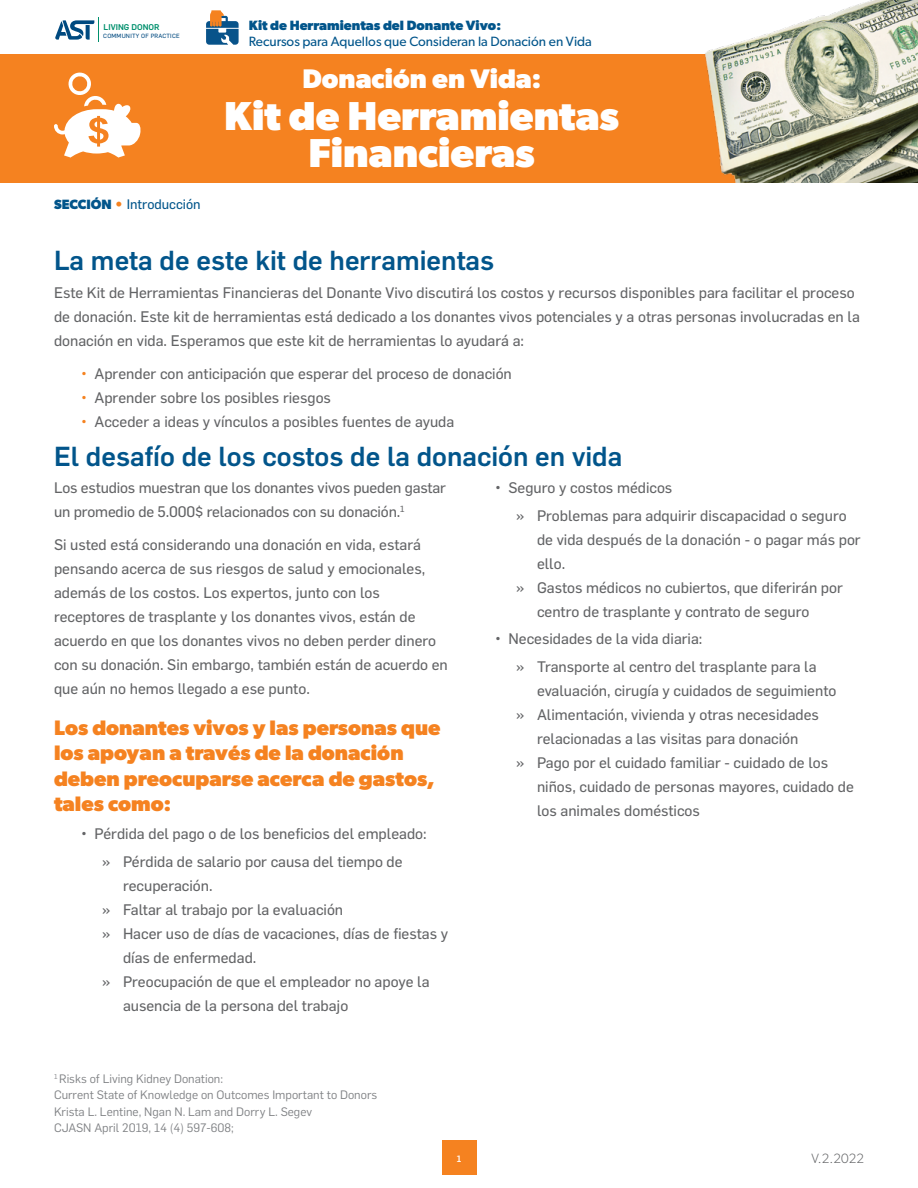
<style>
.page{position:relative;width:918px;height:1188px;background:#fff}
.page>*{position:absolute;margin:0;border:0;box-sizing:border-box;transform-origin:0 0}
.t1{font:700 40.5px/37.5px "Gibson";color:#fff;text-align:center}
.t2{font:500 27px "Flama";color:#02558b}
.t3{font:700 27px "Gibson";color:#fff}
.Subhead{font:700 21px/25.2px "Gibson";color:#f58220}
.Body{font:15px/24px "Flama Basic";color:#636466}
.Body_Bullets_2{font:15px/24px "Flama Basic";color:#636466}
.Body-Bullets{font:15px "Flama Basic";color:#636466}
.t4{font:13.5px "Gibson";color:#02558b}
.t5{font:700 13.5px "Gibson";color:#02558b}
.t6{font:13.5px "Flama Basic";color:#02558b}
.t7{font:300 13.5px "Gibson";color:#636466}
.References{font:12px "Flama";color:#808285}
.t8{font:500 9px "Flama";color:#fff}
.t9{font:500 8.25px "Flama";color:#00906d}
.t10{font:6px "Flama Basic";letter-spacing:.035em;color:#004a80}
.s1{font-family:"Gibson";font-weight:700}
.s2{font-family:"Gibson";font-weight:700;color:#f58220}
.s3{color:#f5821f}
</style>
<div class="page">
<div style="left:442px;top:1140px;width:34px;height:35px;background:#f58220"></div>
<div style="left:0;top:54px;width:918px;height:129px;background:#f58220"></div>
<svg style="left:206px;top:10px;width:33px;height:35px"></svg>
<svg style="left:55px;top:18px;width:44px;height:24px"></svg>
<svg style="left:54px;top:72px;width:87px;height:86px"></svg>
<img style="left:705px;top:0;width:213px;height:183px">
<p class="t9" style="left:104px;top:21px;width:57px">LIVING DONOR</p>
<p class="t10" style="left:103px;top:31px;width:78px">COMMUNITY OF PRACTICE</p>
<p class="t6" style="left:54px;top:195px;width:148px"><span class="s1">SECCIÓN</span> <span class="s2">•</span> Introducción</p>
<p class="t5" style="left:249px;top:17px;width:254px">Kit de Herramientas del Donante Vivo:</p>
<p class="t4" style="left:249px;top:33px;width:345px">Recursos para Aquellos que Consideran la Donación en Vida</p>
<h2 class="t3" style="left:302px;top:63px;width:240px">Donación en Vida:</h2>
<h1 class="t1" style="left:224px;top:96px;width:397px">Kit de Herramientas<br>Financieras</h1>
<p class="t2" style="left:54px;top:241px;width:442px">La meta de este kit de herramientas</p>
<p class="Body" style="left:54px;top:279px;width:807px">Este Kit de Herramientas Financieras del Donante Vivo discutirá los costos y recursos disponibles para facilitar el proceso de donación. Este kit de herramientas está dedicado a los donantes vivos potenciales y a otras personas involucradas en la donación en vida. Esperamos que este kit de herramientas lo ayudará a:</p>
<p class="Body-Bullets" style="left:81px;top:363px;width:432px"><span class="s3">•</span> Aprender con anticipación que esperar del proceso de donación</p>
<p class="Body-Bullets" style="left:81px;top:387px;width:252px"><span class="s3">•</span> Aprender sobre los posibles riesgos</p>
<p class="Body-Bullets" style="left:81px;top:411px;width:375px"><span class="s3">•</span> Acceder a ideas y vínculos a posibles fuentes de ayuda</p>
<p class="t2" style="left:54px;top:437px;width:570px">El desafío de los costos de la donación en vida</p>
<p class="Body" style="left:54px;top:475px;width:393px">Los estudios muestran que los donantes vivos pueden gastar un promedio de 5.000$ relacionados con su donación.<sup>1</sup></p>
<p class="Body" style="left:54px;top:532px;width:395px">Si usted está considerando una donación en vida, estará pensando acerca de sus riesgos de salud y emocionales, además de los costos. Los expertos, junto con los receptores de trasplante y los donantes vivos, están de acuerdo en que los donantes vivos no deben perder dinero con su donación. Sin embargo, también están de acuerdo en que aún no hemos llegado a ese punto.</p>
<p class="Subhead" style="left:54px;top:715px;width:388px">Los donantes vivos y las personas que los apoyan a través de la donación deben preocuparse acerca de gastos, tales como:</p>
<p class="Body-Bullets" style="left:81px;top:824px;width:347px">• Pérdida del pago o de los beneficios del empleado:</p>
<p class="Body_Bullets_2" style="left:123px;top:849px;width:281px;text-indent:-21px">» Pérdida de salario por causa del tiempo de recuperación.</p>
<p class="Body_Bullets_2" style="left:102px;top:897px;width:243px">» Faltar al trabajo por la evaluación</p>
<p class="Body_Bullets_2" style="left:123px;top:921px;width:327px;text-indent:-21px">» Hacer uso de días de vacaciones, días de fiestas y días de enfermedad.</p>
<p class="Body_Bullets_2" style="left:123px;top:969px;width:308px;text-indent:-21px">» Preocupación de que el empleador no apoye la ausencia de la persona del trabajo</p>
<p class="Body-Bullets" style="left:495px;top:478px;width:179px">• Seguro y costos médicos</p>
<p class="Body_Bullets_2" style="left:537px;top:503px;width:325px;text-indent:-21px">» Problemas para adquirir discapacidad o seguro de vida después de la donación - o pagar más por ello.</p>
<p class="Body_Bullets_2" style="left:537px;top:575px;width:307px;text-indent:-21px">» Gastos médicos no cubiertos, que diferirán por centro de trasplante y contrato de seguro</p>
<p class="Body-Bullets" style="left:495px;top:629px;width:209px">• Necesidades de la vida diaria:</p>
<p class="Body_Bullets_2" style="left:537px;top:654px;width:301px;text-indent:-21px">» Transporte al centro del trasplante para la evaluación, cirugía y cuidados de seguimiento</p>
<p class="Body_Bullets_2" style="left:516px;top:702px;width:305px;text-align:center">» Alimentación, vivienda y otras necesidades relacionadas a las visitas para donación</p>
<p class="Body_Bullets_2" style="left:537px;top:750px;width:318px;text-indent:-21px">» Pago por el cuidado familiar - cuidado de los niños, cuidado de personas mayores, cuidado de los animales domésticos</p>
<p class="References" style="left:54px;top:1070px;width:171px"><sup>1</sup> Risks of Living Kidney Donation:</p>
<p class="References" style="left:54px;top:1087px;width:325px">Current State of Knowledge on Outcomes Important to Donors</p>
<p class="References" style="left:54px;top:1103px;width:260px">Krista L. Lentine, Ngan N. Lam and Dorry L. Segev</p>
<p class="References" style="left:54px;top:1120px;width:181px">CJASN April 2019, 14 (4) 597-608;</p>
<p class="t8" style="left:457px;top:1152px;width:6px">1</p>
<p class="t7" style="left:811px;top:1150px;width:54px">V.2.2022</p>
</div>
